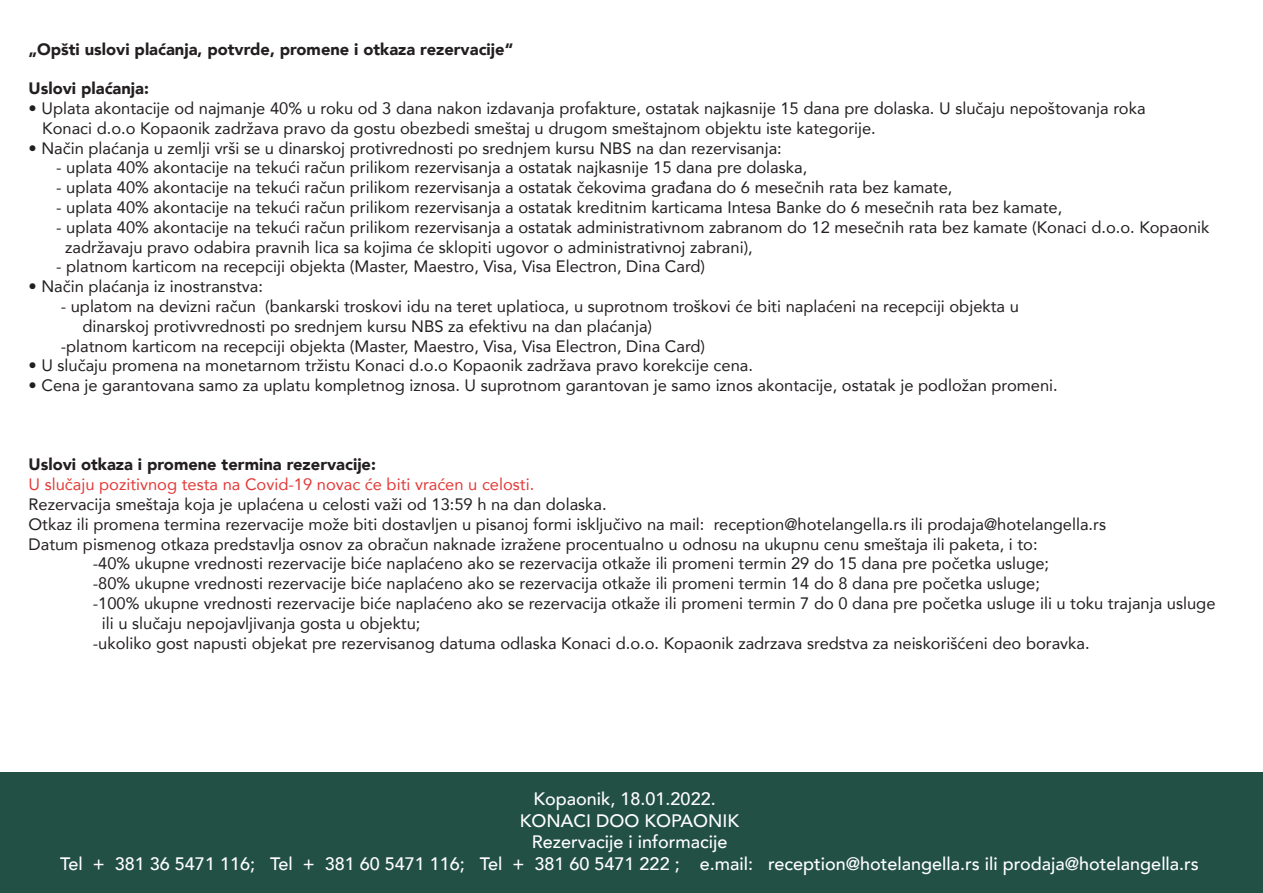
<style>
.page{position:relative;width:1263px;height:893px;background:#fff}
.page>*{position:absolute;margin:0;border:0;box-sizing:border-box;transform-origin:0 0}
.t1{font:500 18px/21.6px "Avenir";color:#fff;text-align:center}
.t2{font:16.5px/19.8px "Avenir";color:#231f20}
.t3{font:900 16.5px "Avenir";color:#231f20}
.t4{font:16.5px "Avenir";color:#e23b39}
</style>
<div class="page">
<div style="left:0;top:773px;width:1263px;height:120px;background:#225045"></div>
<p class="t3" style="left:29px;top:35px;width:486px">„Opšti uslovi plaćanja, potvrde, promene i otkaza rezervacije“</p>
<p class="t3" style="left:29px;top:74px;width:122px">Uslovi plaćanja:</p>
<p class="t2" style="left:42px;top:98px;width:1105px;text-indent:-14px">• Uplata akontacije od najmanje 40% u roku od 3 dana nakon izdavanja profakture, ostatak najkasnije 15 dana pre dolaska. U slučaju nepoštovanja roka<br>Konaci d.o.o Kopaonik zadržava pravo da gostu obezbedi smeštaj u drugom smeštajnom objektu iste kategorije.</p>
<p class="t2" style="left:29px;top:137px;width:755px">• Način plaćanja u zemlji vrši se u dinarskoj protivrednosti po srednjem kursu NBS na dan rezervisanja:</p>
<p class="t2" style="left:56px;top:157px;width:753px">- uplata 40% akontacije na tekući račun prilikom rezervisanja a ostatak najkasnije 15 dana pre dolaska,</p>
<p class="t2" style="left:56px;top:177px;width:898px">- uplata 40% akontacije na tekući račun prilikom rezervisanja a ostatak čekovima građana do 6 mesečnih rata bez kamate,</p>
<p class="t2" style="left:56px;top:197px;width:1008px">- uplata 40% akontacije na tekući račun prilikom rezervisanja a ostatak kreditnim karticama Intesa Banke do 6 mesečnih rata bez kamate,</p>
<p class="t2" style="left:65px;top:217px;width:1146px;text-indent:-9px">- uplata 40% akontacije na tekući račun prilikom rezervisanja a ostatak administrativnom zabranom do 12 mesečnih rata bez kamate (Konaci d.o.o. Kopaonik zadržavaju pravo odabira pravnih lica sa kojima će sklopiti ugovor o administrativnoj zabrani),</p>
<p class="t2" style="left:56px;top:256px;width:651px">- platnom karticom na recepciji objekta (Master, Maestro, Visa, Visa Electron, Dina Card)</p>
<p class="t2" style="left:29px;top:276px;width:236px">• Način plaćanja iz inostranstva:</p>
<p class="t2" style="left:61px;top:296px;width:960px">- uplatom na devizni račun (bankarski troskovi idu na teret uplatioca, u suprotnom troškovi će biti naplaćeni na recepciji objekta u</p>
<p class="t2" style="left:83px;top:316px;width:571px">dinarskoj protivvrednosti po srednjem kursu NBS za efektivu na dan plaćanja)</p>
<p class="t2" style="left:61px;top:335px;width:646px">-platnom karticom na recepciji objekta (Master, Maestro, Visa, Visa Electron, Dina Card)</p>
<p class="t2" style="left:29px;top:355px;width:726px">• U slučaju promena na monetarnom tržistu Konaci d.o.o Kopaonik zadržava pravo korekcije cena.</p>
<p class="t2" style="left:29px;top:375px;width:1031px">• Cena je garantovana samo za uplatu kompletnog iznosa. U suprotnom garantovan je samo iznos akontacije, ostatak je podložan promeni.</p>
<p class="t3" style="left:29px;top:451px;width:349px">Uslovi otkaza i promene termina rezervacije:</p>
<p class="t4" style="left:29px;top:471px;width:507px">U slučaju pozitivnog testa na Covid-19 novac će biti vraćen u celosti.</p>
<p class="t2" style="left:29px;top:494px;width:580px">Rezervacija smeštaja koja je uplaćena u celosti važi od 13:59 h na dan dolaska.</p>
<p class="t2" style="left:29px;top:514px;width:1079px">Otkaz ili promena termina rezervacije može biti dostavljen u pisanoj formi isključivo na mail: reception@hotelangella.rs ili prodaja@hotelangella.rs</p>
<p class="t2" style="left:29px;top:533px;width:1010px">Datum pismenog otkaza predstavlja osnov za obračun naknade izražene procentualno u odnosu na ukupnu cenu smeštaja ili paketa, i to:</p>
<p class="t2" style="left:93px;top:553px;width:958px">-40% ukupne vrednosti rezervacije biće naplaćeno ako se rezervacija otkaže ili promeni termin 29 do 15 dana pre početka usluge;</p>
<p class="t2" style="left:93px;top:573px;width:949px">-80% ukupne vrednosti rezervacije biće naplaćeno ako se rezervacija otkaže ili promeni termin 14 do 8 dana pre početka usluge;</p>
<p class="t2" style="left:93px;top:593px;width:1124px">-100% ukupne vrednosti rezervacije biće naplaćeno ako se rezervacija otkaže ili promeni termin 7 do 0 dana pre početka usluge ili u toku trajanja usluge</p>
<p class="t2" style="left:102px;top:613px;width:320px">ili u slučaju nepojavljivanja gosta u objektu;</p>
<p class="t2" style="left:93px;top:632px;width:998px">-ukoliko gost napusti objekat pre rezervisanog datuma odlaska Konaci d.o.o. Kopaonik zadrzava sredstva za neiskorišćeni deo boravka.</p>
<p class="t1" style="left:60px;top:787px;width:1140px">Kopaonik, 18.01.2022.<br>KONACI DOO KOPAONIK<br>Rezervacije i informacije<br>Tel + 381 36 5471 116; Tel + 381 60 5471 116; Tel + 381 60 5471 222 ; e.mail: reception@hotelangella.rs ili prodaja@hotelangella.rs</p>
</div>
